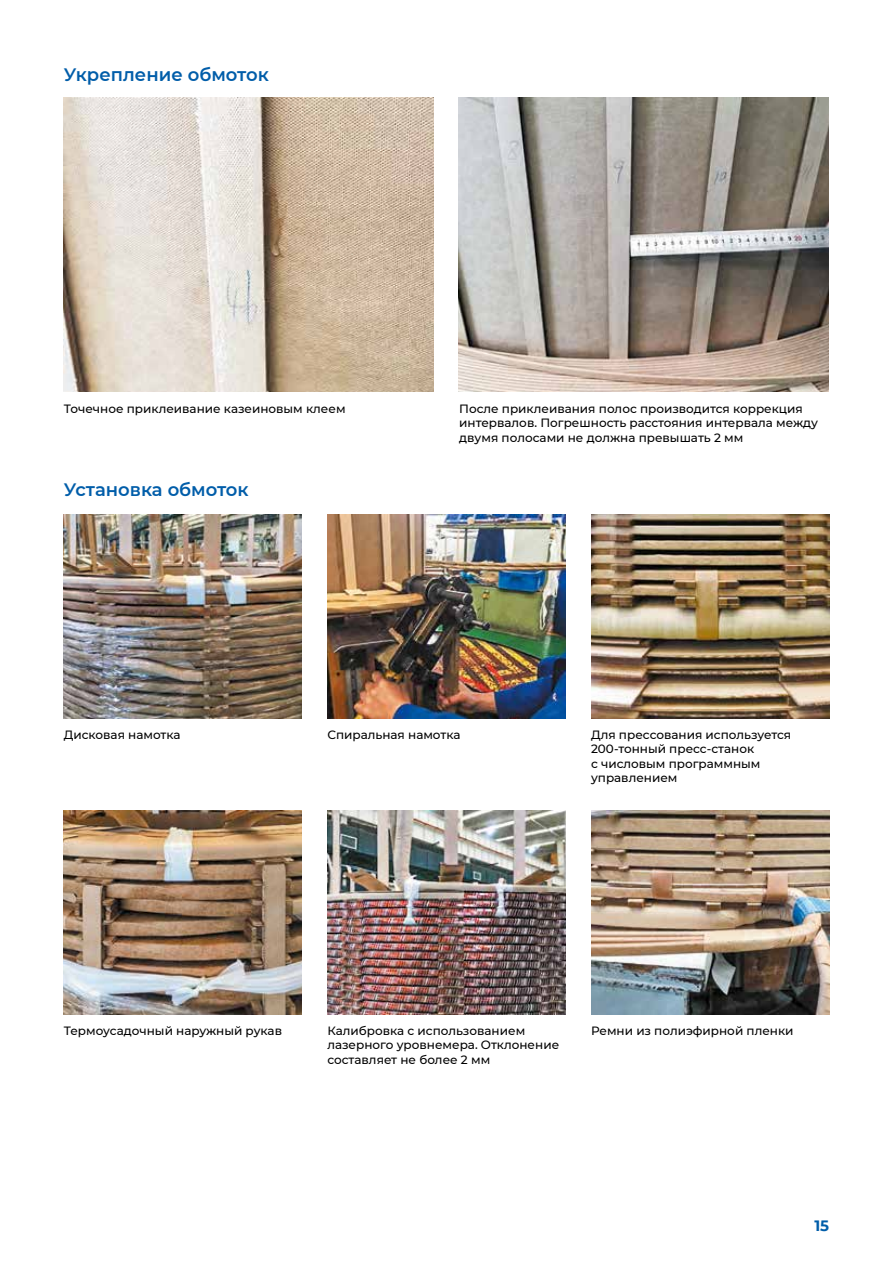
<style>
.page{position:relative;width:893px;height:1263px;background:#fff}
.page>*{position:absolute;margin:0;border:0;box-sizing:border-box;transform-origin:0 0}
.t1{font:600 18px "Montserrat";color:#005da9}
.t2{font:700 15px "Montserrat";color:#005da9}
.t3{font:500 12px/14.4px "Montserrat";color:#000}
</style>
<div class="page">
<img style="left:64px;top:98px;width:370px;height:293px">
<img style="left:459px;top:98px;width:369px;height:293px">
<img style="left:64px;top:515px;width:238px;height:204px">
<img style="left:327px;top:515px;width:239px;height:204px">
<img style="left:591px;top:515px;width:238px;height:204px">
<img style="left:64px;top:811px;width:238px;height:204px">
<img style="left:327px;top:811px;width:239px;height:203px">
<img style="left:591px;top:811px;width:238px;height:204px">
<h1 class="t1" style="left:64px;top:62px;width:207px">Укрепление обмоток</h1>
<p class="t3" style="left:64px;top:401px;width:283px">Точечное приклеивание казеиновым клеем</p>
<p class="t3" style="left:459px;top:401px;width:360px">После приклеивания полос производится коррекция интервалов. Погрешность расстояния интервала между двумя полосами не должна превышать 2 мм</p>
<h1 class="t1" style="left:64px;top:477px;width:186px">Установка обмоток</h1>
<p class="t3" style="left:64px;top:727px;width:118px">Дисковая намотка</p>
<p class="t3" style="left:327px;top:727px;width:135px">Спиральная намотка</p>
<p class="t3" style="left:591px;top:727px;width:202px">Для прессования используется<br>200-тонный пресс-станок<br>с числовым программным управлением</p>
<p class="t3" style="left:64px;top:1023px;width:220px">Термоусадочный наружный рукав</p>
<p class="t3" style="left:327px;top:1023px;width:233px">Калибровка с использованием лазерного уровнемера. Отклонение составляет не более 2 мм</p>
<p class="t3" style="left:591px;top:1023px;width:204px">Ремни из полиэфирной пленки</p>
<p class="t2" style="left:814px;top:1214px;width:16px">15</p>
</div>
